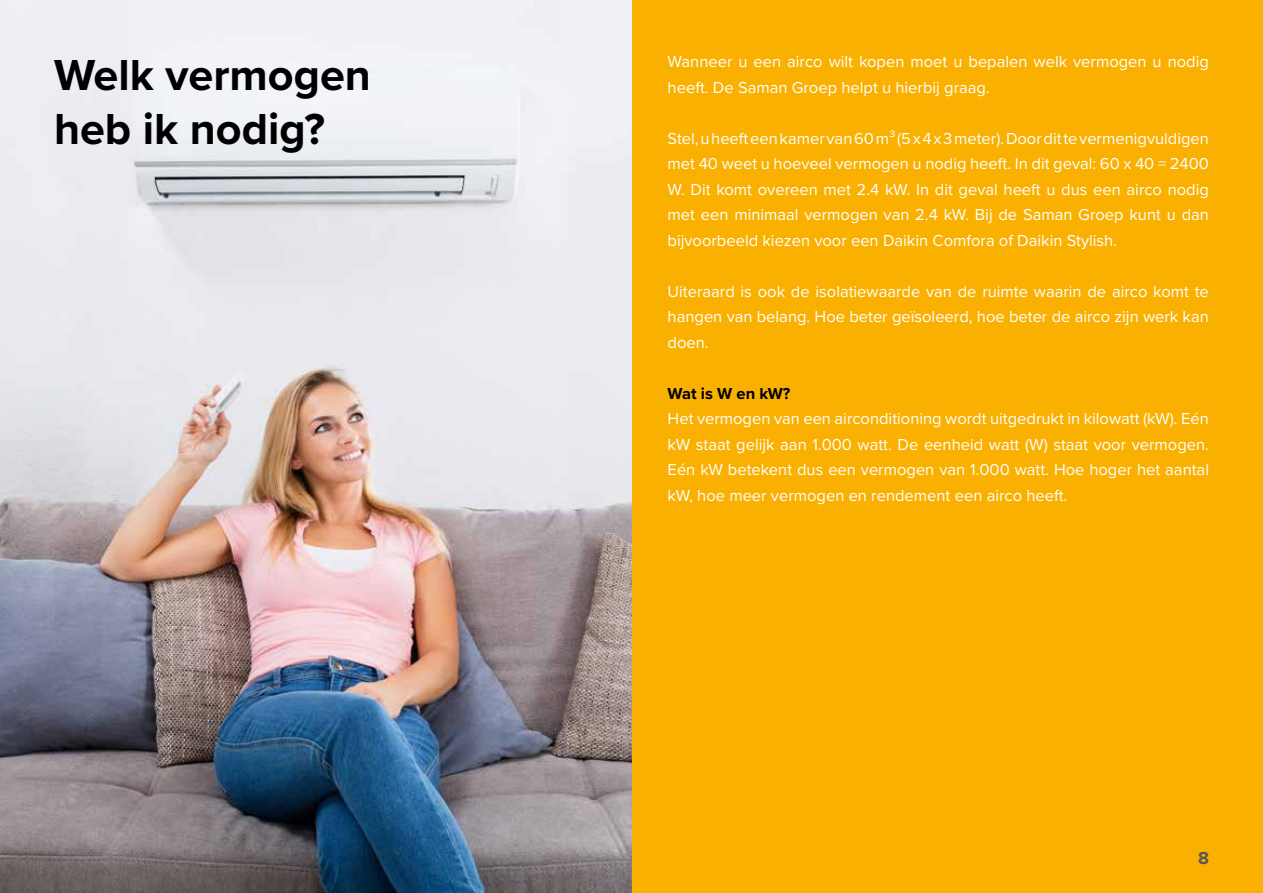
<style>
.page{position:relative;width:1263px;height:893px;background:#fff}
.page>*{position:absolute;margin:0;border:0;box-sizing:border-box;transform-origin:0 0}
.t1{font:700 45px/54px "Proxima Nova";color:#000}
.t2{font:700 18px "Proxima Nova";color:#575756}
.t3{font:16.5px/25.5px "Proxima Nova";color:#fff;text-align:justify}
.t4{font:700 16.5px "Proxima Nova";color:#000}
</style>
<div class="page">
<div style="left:631px;top:0;width:632px;height:893px;background:#f9b000"></div>
<img style="left:0;top:0;width:631px;height:893px">
<h1 class="t1" style="left:54px;top:47px;width:318px">Welk vermogen heb ik nodig?</h1>
<p class="t3" style="left:668px;top:48px;width:543px">Wanneer u een airco wilt kopen moet u bepalen welk vermogen u nodig heeft. De Saman Groep helpt u hierbij graag.</p>
<p class="t3" style="left:668px;top:125px;width:543px">Stel, u heeft een kamer van 60 m³ (5 x 4 x 3 meter). Door dit te vermenigvuldigen met 40 weet u hoeveel vermogen u nodig heeft. In dit geval: 60 x 40 = 2400<br>W. Dit komt overeen met 2.4 kW. In dit geval heeft u dus een airco nodig met een minimaal vermogen van 2.4 kW. Bij de Saman Groep kunt u dan bijvoorbeeld kiezen voor een Daikin Comfora of Daikin Stylish.</p>
<p class="t3" style="left:668px;top:278px;width:543px">Uiteraard is ook de isolatiewaarde van de ruimte waarin de airco komt te hangen van belang. Hoe beter geïsoleerd, hoe beter de airco zijn werk kan doen.</p>
<p class="t4" style="left:668px;top:381px;width:124px">Wat is W en kW?</p>
<p class="t3" style="left:668px;top:405px;width:543px">Het vermogen van een airconditioning wordt uitgedrukt in kilowatt (kW). Eén kW staat gelijk aan 1.000 watt. De eenheid watt (W) staat voor vermogen.<br>Eén kW betekent dus een vermogen van 1.000 watt. Hoe hoger het aantal kW, hoe meer vermogen en rendement een airco heeft.</p>
<p class="t2" style="left:1198px;top:844px;width:12px">8</p>
</div>
